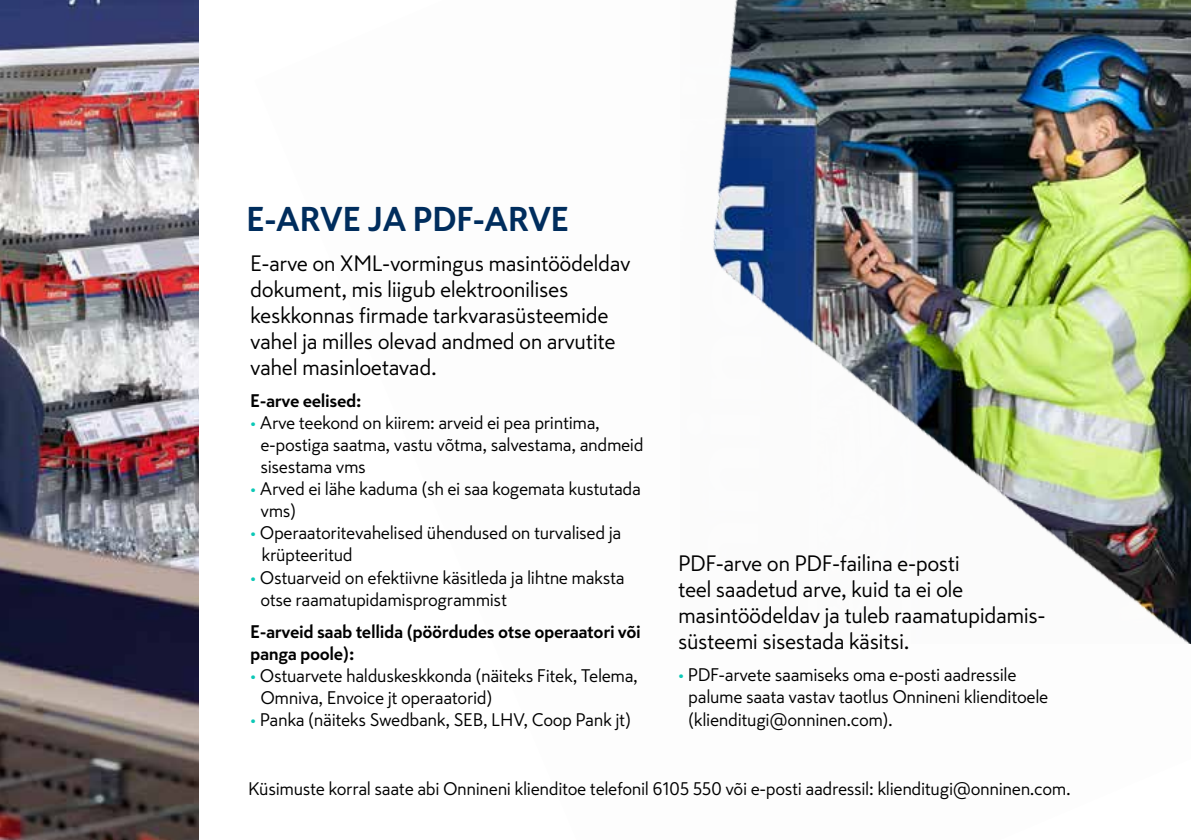
<style>
.page{position:relative;width:1191px;height:840px;background:#fff}
.page>*{position:absolute;margin:0;border:0;box-sizing:border-box;transform-origin:0 0}
.t1{font:700 34px "Skatta Sans";letter-spacing:-.02em;color:#002d5d}
.t2{font:22px/26px "Skatta Sans";letter-spacing:-.02em;color:#000}
.t3{font:18px/22px "Skatta Sans";letter-spacing:-.02em;color:#000}
.t4{font:700 18px/22px "Skatta Sans";letter-spacing:-.02em;color:#000}
.s1{color:#0cc8b6}
</style>
<div class="page">
<img style="left:0;top:0;width:198px;height:839px">
<img style="left:713px;top:0;width:478px;height:645px">
<h1 class="t1" style="left:246px;top:195px;width:325px">E-ARVE JA PDF-ARVE</h1>
<p class="t2" style="left:250px;top:250px;width:382px">E-arve on XML-vormingus masintöödeldav dokument, mis liigub elektroonilises keskkonnas firmade tarkvarasüsteemide vahel ja milles olevad andmed on arvutite vahel masinloetavad.</p>
<p class="t4" style="left:250px;top:389px;width:113px">E-arve eelised:</p>
<p class="t3" style="left:260px;top:411px;width:385px;text-indent:-10px"><span class="s1">•</span> Arve teekond on kiirem: arveid ei pea printima, e-postiga saatma, vastu võtma, salvestama, andmeid sisestama vms</p>
<p class="t3" style="left:260px;top:477px;width:382px;text-indent:-10px"><span class="s1">•</span> Arved ei lähe kaduma (sh ei saa kogemata kustutada vms)</p>
<p class="t3" style="left:261px;top:521px;width:361px;text-indent:-11px"><span class="s1">•</span> Operaatoritevahelised ühendused on turvalised ja krüpteeritud</p>
<p class="t3" style="left:260px;top:565px;width:366px;text-indent:-10px"><span class="s1">•</span> Ostuarveid on efektiivne käsitleda ja lihtne maksta otse raamatupidamisprogrammist</p>
<p class="t4" style="left:250px;top:619px;width:392px">E-arveid saab tellida (pöördudes otse operaatori või panga poole):</p>
<p class="t3" style="left:260px;top:663px;width:379px;text-indent:-10px"><span class="s1">•</span> Ostuarvete halduskeskkonda (näiteks Fitek, Telema,<br>Omniva, Envoice jt operaatorid)</p>
<p class="t3" style="left:250px;top:707px;width:382px"><span class="s1">•</span> Panka (näiteks Swedbank, SEB, LHV, Coop Pank jt)</p>
<p class="t2" style="left:678px;top:550px;width:367px">PDF-arve on PDF-failina e-posti<br>teel saadetud arve, kuid ta ei ole masintöödeldav ja tuleb raamatupidamis&shy;süsteemi sisestada käsitsi.</p>
<p class="t3" style="left:688px;top:663px;width:361px;text-indent:-10px"><span class="s1">•</span> PDF-arvete saamiseks oma e-posti aadressile palume saata vastav taotlus Onnineni klienditoele (klienditugi@onninen.com).</p>
<p class="t3" style="left:248px;top:776px;width:824px">Küsimuste korral saate abi Onnineni klienditoe telefonil 6105 550 või e-posti aadressil: klienditugi@onninen.com.</p>
</div>
